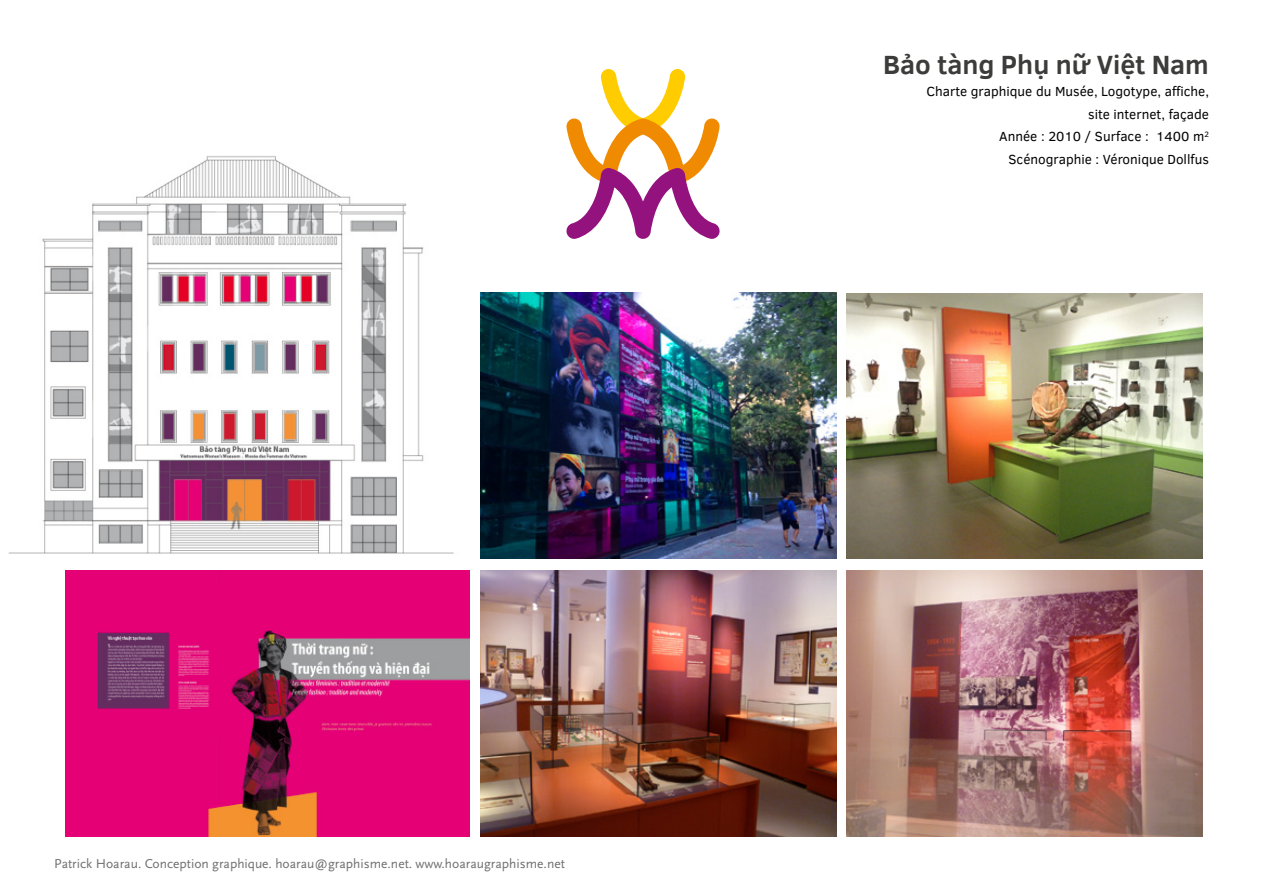
<style>
.page{position:relative;width:1263px;height:893px;background:#fff}
.page>*{position:absolute;margin:0;border:0;box-sizing:border-box;transform-origin:0 0}
.t1{font:700 27px "Clear Sans";color:#3c3c3b}
.t2{font:13.5px/22.5px "Clear Sans";color:#000;text-align:right}
.t3{font:13.5px "Scala Sans Regular LF";color:#706f6f}
</style>
<div class="page">
<svg style="left:566px;top:69px;width:154px;height:170px"></svg>
<img style="left:9px;top:156px;width:445px;height:398px">
<img style="left:66px;top:570px;width:404px;height:266px">
<img style="left:481px;top:292px;width:355px;height:266px">
<img style="left:847px;top:570px;width:355px;height:266px">
<img style="left:847px;top:293px;width:355px;height:265px">
<img style="left:481px;top:570px;width:355px;height:266px">
<p class="t3" style="left:54px;top:856px;width:512px">Patrick Hoarau. Conception graphique. hoarau@graphisme.net. www.hoaraugraphisme.net</p>
<h1 class="t1" style="left:883px;top:45px;width:327px">Bảo tàng Phụ nữ Việt Nam</h1>
<p class="t2" style="left:926px;top:80px;width:284px">Charte graphique du Musée, Logotype, affiche, site internet, façade<br>Année : 2010 / Surface : 1400 m<sup>2<br></sup>Scénographie : Véronique Dollfus</p>
</div>
